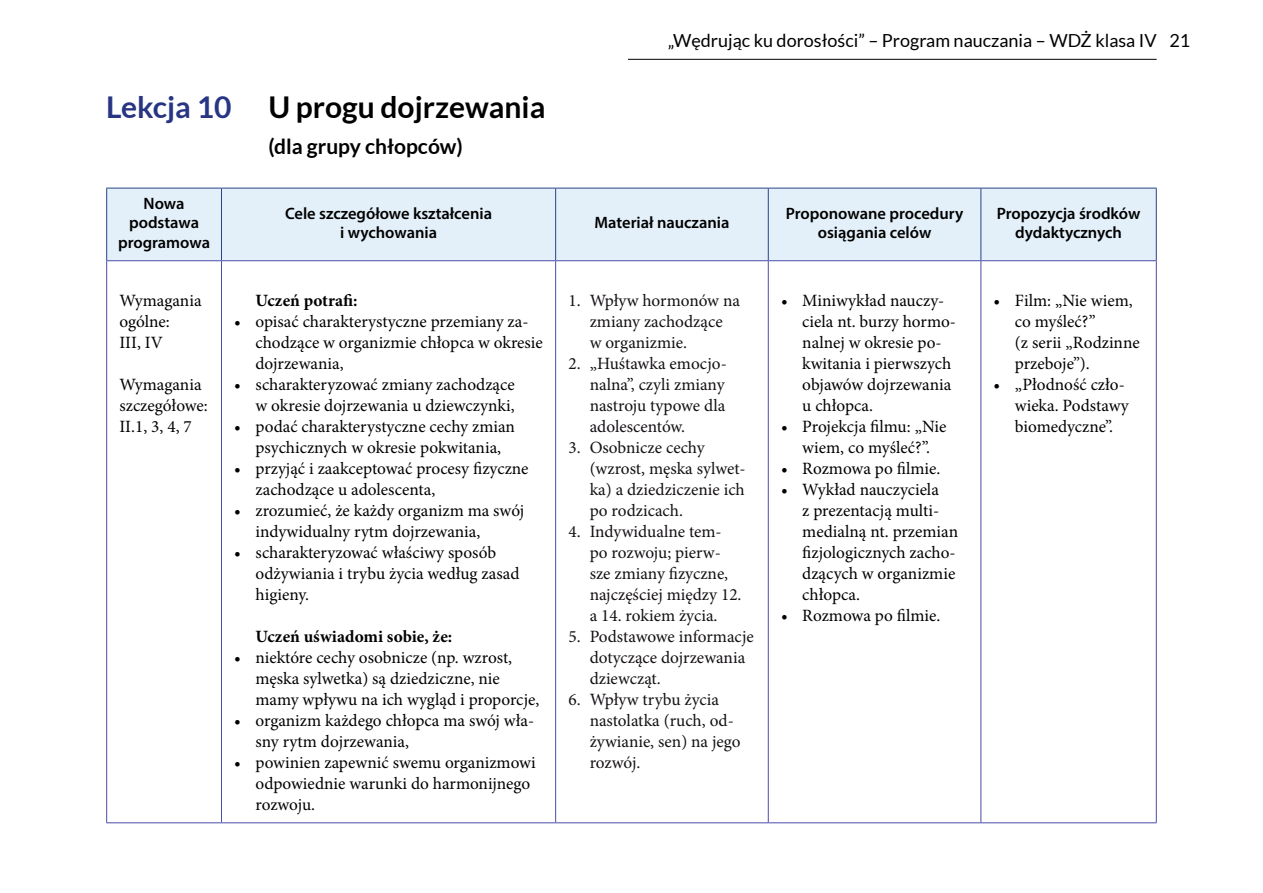
<style>
.page{position:relative;width:1263px;height:893px;background:#fff}
.page>*{position:absolute;margin:0;border:0;box-sizing:border-box;transform-origin:0 0}
.t1{font:700 30px "Lato";color:#000}
.t2{font:700 21px "Lato";color:#000}
.t3{font:18px "Lato";color:#000}
.t4{font:17.25px/21px "Minion Pro";color:#000}
.t5{font:17.25px/21px "Minion Pro";color:#141014}
.t6{font:700 17.25px "Minion Pro";color:#000}
.t7{font:600 16.5px/19.5px "Myriad Pro";color:#000;text-align:center}
.s1{color:#283583}
</style>
<div class="page">
<hr style="left:628px;top:59px;width:529px;height:1px;background:#000">
<div style="left:107px;top:189px;width:1049px;height:71px;background:#e3f0f9"></div>
<hr style="left:221px;top:188px;width:1px;height:72px;background:#294487">
<hr style="left:555px;top:188px;width:1px;height:72px;background:#294487">
<hr style="left:768px;top:188px;width:1px;height:72px;background:#294487">
<hr style="left:980px;top:188px;width:1px;height:72px;background:#294487">
<hr style="left:221px;top:261px;width:1px;height:561px;background:#4b4baa">
<hr style="left:555px;top:261px;width:1px;height:561px;background:#4b4baa">
<hr style="left:768px;top:261px;width:1px;height:561px;background:#4b4baa">
<hr style="left:980px;top:261px;width:1px;height:561px;background:#4b4baa">
<hr style="left:106px;top:188px;width:115px;height:1px;background:#294487">
<hr style="left:106px;top:188px;width:1px;height:72px;background:#294487">
<hr style="left:221px;top:188px;width:335px;height:1px;background:#294487">
<hr style="left:556px;top:188px;width:212px;height:1px;background:#294487">
<hr style="left:768px;top:188px;width:213px;height:1px;background:#294487">
<hr style="left:981px;top:188px;width:176px;height:1px;background:#294487">
<hr style="left:1156px;top:188px;width:1px;height:72px;background:#294487">
<hr style="left:106px;top:260px;width:115px;height:1px;background:#4b4baa">
<hr style="left:106px;top:261px;width:1px;height:561px;background:#4b4baa">
<hr style="left:221px;top:260px;width:335px;height:1px;background:#4b4baa">
<hr style="left:556px;top:260px;width:212px;height:1px;background:#4b4baa">
<hr style="left:768px;top:260px;width:213px;height:1px;background:#4b4baa">
<hr style="left:981px;top:260px;width:176px;height:1px;background:#4b4baa">
<hr style="left:1156px;top:261px;width:1px;height:561px;background:#4b4baa">
<hr style="left:106px;top:822px;width:115px;height:1px;background:#4b4baa">
<hr style="left:221px;top:822px;width:335px;height:1px;background:#4b4baa">
<hr style="left:556px;top:822px;width:212px;height:1px;background:#4b4baa">
<hr style="left:768px;top:822px;width:213px;height:1px;background:#4b4baa">
<hr style="left:981px;top:822px;width:176px;height:1px;background:#4b4baa">
<h1 class="t1" style="left:106px;top:90px;width:441px"><span class="s1">Lekcja 10</span> U progu dojrzewania</h1>
<p class="t2" style="left:268px;top:134px;width:196px">(dla grupy chłopców)</p>
<p class="t3" style="left:668px;top:31px;width:524px">„Wędrując ku dorosłości” – Program nauczania – WDŻ klasa IV 21</p>
<p class="t7" style="left:118px;top:193px;width:93px">Nowa podstawa programowa</p>
<p class="t7" style="left:285px;top:203px;width:209px">Cele szczegółowe kształcenia i wychowania</p>
<p class="t7" style="left:594px;top:213px;width:136px">Materiał nauczania</p>
<p class="t7" style="left:786px;top:203px;width:179px">Proponowane procedury osiągania celów</p>
<p class="t7" style="left:997px;top:203px;width:145px">Propozycja środków dydaktycznych</p>
<p class="t4" style="left:119px;top:290px;width:84px">Wymagania ogólne:<br>III, IV</p>
<p class="t4" style="left:119px;top:374px;width:90px">Wymagania szczegółowe:<br>II.1, 3, 4, 7</p>
<p class="t6" style="left:255px;top:288px;width:103px">Uczeń potrafi:</p>
<p class="t4" style="left:255px;top:311px;width:289px;text-indent:-21px">• opisać charakterystyczne przemiany za&shy;chodzące w organizmie chłopca w okresie dojrzewania,</p>
<p class="t4" style="left:234px;top:374px;width:282px;text-align:right">• scharakteryzować zmiany zachodzące w okresie dojrzewania u dziewczynki,</p>
<p class="t4" style="left:234px;top:416px;width:282px;text-align:center">• podać charakterystyczne cechy zmian psychicznych w okresie pokwitania,</p>
<p class="t4" style="left:255px;top:458px;width:275px;text-indent:-21px">• przyjąć i zaakceptować procesy fizyczne zachodzące u adolescenta,</p>
<p class="t4" style="left:255px;top:500px;width:270px;text-indent:-21px">• zrozumieć, że każdy organizm ma swój indywidualny rytm dojrzewania,</p>
<p class="t4" style="left:255px;top:542px;width:265px;text-indent:-21px">• scharakteryzować właściwy sposób odżywiania i trybu życia według zasad higieny.</p>
<p class="t6" style="left:255px;top:624px;width:198px">Uczeń uświadomi sobie, że:</p>
<p class="t4" style="left:255px;top:647px;width:285px;text-indent:-21px">• niektóre cechy osobnicze (np. wzrost, męska sylwetka) są dziedziczne, nie mamy wpływu na ich wygląd i proporcje,</p>
<p class="t4" style="left:255px;top:710px;width:280px;text-indent:-21px">• organizm każdego chłopca ma swój wła&shy;sny rytm dojrzewania,</p>
<p class="t4" style="left:255px;top:752px;width:282px;text-indent:-21px">• powinien zapewnić swemu organizmowi odpowiednie warunki do harmonijnego rozwoju.</p>
<p class="t5" style="left:590px;top:290px;width:152px;text-indent:-21px">1. Wpływ hormonów na zmiany zachodzące<br>w organizmie.</p>
<p class="t5" style="left:590px;top:353px;width:139px;text-indent:-21px">2. „Huśtawka emocjo&shy;nalna”, czyli zmiany nastroju typowe dla adolescentów.</p>
<p class="t5" style="left:590px;top:437px;width:158px;text-indent:-21px">3. Osobnicze cechy (wzrost, męska sylwet&shy;ka) a dziedziczenie ich po rodzicach.</p>
<p class="t5" style="left:590px;top:521px;width:153px;text-indent:-21px">4. Indywidualne tem&shy;po rozwoju; pierw&shy;sze zmiany fizyczne, najczęściej między 12. a 14. rokiem życia.</p>
<p class="t5" style="left:590px;top:626px;width:166px;text-indent:-21px">5. Podstawowe informacje dotyczące dojrzewania dziewcząt.</p>
<p class="t5" style="left:590px;top:689px;width:153px;text-indent:-21px">6. Wpływ trybu życia nastolatka (ruch, od&shy;żywianie, sen) na jego rozwój.</p>
<p class="t4" style="left:802px;top:290px;width:155px;text-indent:-21px">• Miniwykład nauczy&shy;ciela nt. burzy hormo&shy;nalnej w okresie po&shy;kwitania i pierwszych objawów dojrzewania u chłopca.</p>
<p class="t4" style="left:781px;top:416px;width:167px;text-align:center">• Projekcja filmu: „Nie wiem, co myśleć?”.</p>
<p class="t4" style="left:781px;top:458px;width:161px">• Rozmowa po filmie.</p>
<p class="t4" style="left:802px;top:479px;width:157px;text-indent:-21px">• Wykład nauczyciela<br>z prezentacją multi&shy;medialną nt. przemian fizjologicznych zacho&shy;dzących w organizmie chłopca.</p>
<p class="t4" style="left:781px;top:605px;width:161px">• Rozmowa po filmie.</p>
<p class="t4" style="left:1015px;top:290px;width:126px;text-indent:-21px">• Film: „Nie wiem, co myśleć?”<br>(z serii „Rodzinne przeboje”).</p>
<p class="t4" style="left:1015px;top:374px;width:115px;text-indent:-21px">• „Płodność czło&shy;wieka. Podstawy biomedyczne”.</p>
</div>
